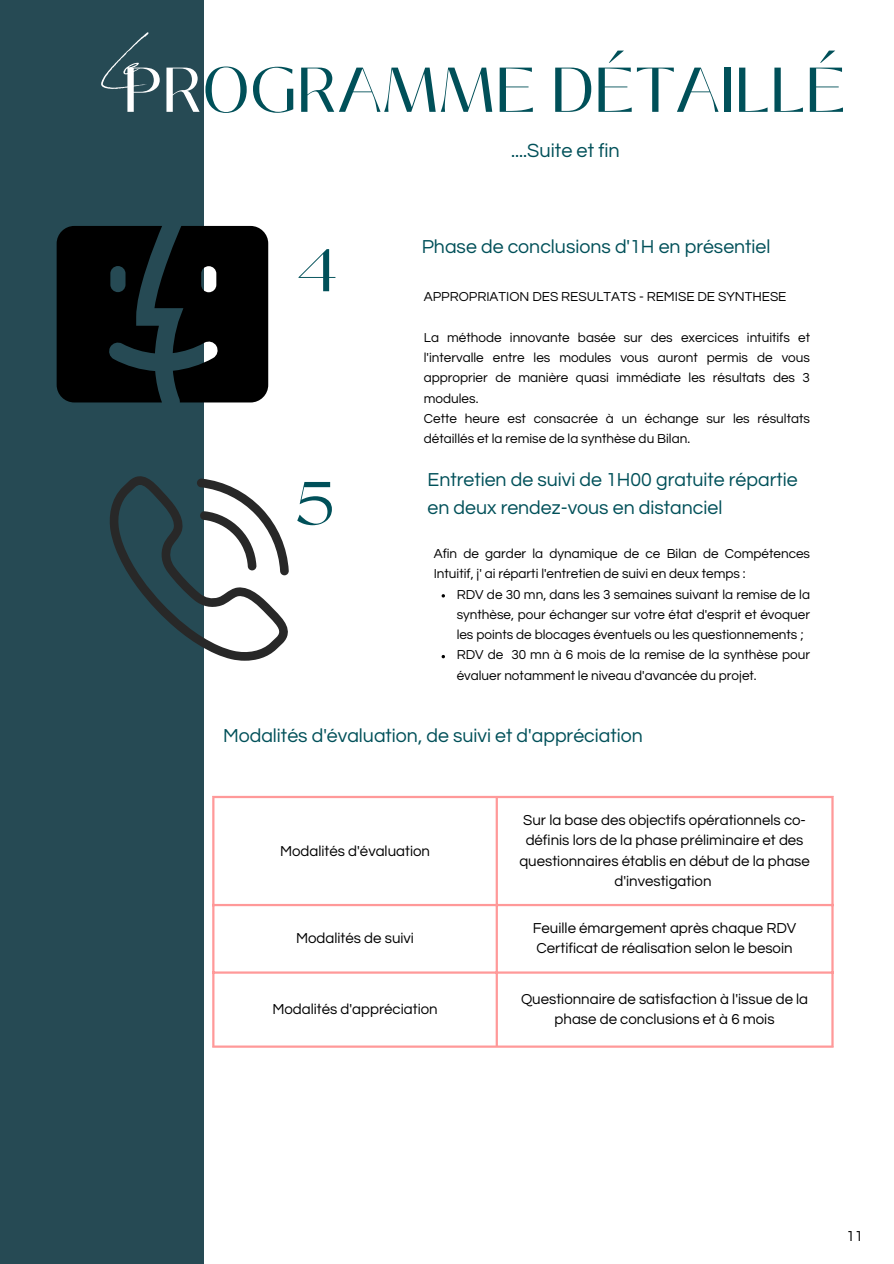
<style>
.page{position:relative;width:894px;height:1264px;background:#fff}
.page>*{position:absolute;margin:0;border:0;box-sizing:border-box;transform-origin:0 0}
.t1{font:68.85px "Revive 80 Signature";color:#fff}
.t2{font:63px "Black Mango";color:#005059}
.t3{font:60px "Black Mango";color:#005059}
.t4{font:19.8px "Questrial";color:#005059}
.t5{font:19.5px "Questrial";color:#005059}
.t6{font:15px/20.2px "Questrial";color:#000;text-align:center}
.t7{font:13.5px/20.2px "Questrial";color:#000}
.s1{color:#fff}
</style>
<div class="page">
<div style="left:0;top:0;width:204px;height:1263px;background:#264a54"></div>
<svg style="left:441px;top:655px;width:4px;height:3px"></svg>
<svg style="left:109px;top:476px;width:180px;height:184px"></svg>
<hr style="left:212px;top:798px;width:2px;height:247px;background:#f99">
<hr style="left:495px;top:798px;width:2px;height:247px;background:#f99">
<hr style="left:831px;top:798px;width:2px;height:247px;background:#f99">
<hr style="left:212px;top:795px;width:621px;height:3px;background:#f99">
<hr style="left:212px;top:903px;width:621px;height:3px;background:#f99">
<hr style="left:212px;top:971px;width:621px;height:2px;background:#f99">
<hr style="left:212px;top:1045px;width:621px;height:2px;background:#f99">
<svg style="left:57px;top:226px;width:211px;height:176px"></svg>
<p class="t1" style="left:105px;top:10px;width:35px">Le</p>
<p class="t2" style="left:123px;top:42px;width:724px"><span class="s1">PR</span>OGRAMME DÉTAILLÉ</p>
<p class="t3" style="left:296px;top:225px;width:44px">4</p>
<h4 class="t3" style="left:296px;top:458px;width:40px">5</h4>
<h1 class="t4" style="left:511px;top:140px;width:110px">....Suite et fin</h1>
<p class="t5" style="left:421px;top:237px;width:350px">Phase de conclusions d'1H en présentiel</p>
<p class="t7" style="left:423px;top:287px;width:364px">APPROPRIATION DES RESULTATS - REMISE DE SYNTHESE</p>
<p class="t7" style="left:423px;top:327px;width:387px;text-align:justify">La méthode innovante basée sur des exercices intuitifs et l'intervalle entre les modules vous auront permis de vous approprier de manière quasi immédiate les résultats des 3 modules.</p>
<p class="t7" style="left:423px;top:408px;width:387px">Cette heure est consacrée à un échange sur les résultats détaillés et la remise de la synthèse du Bilan.</p>
<p class="t5" style="left:427px;top:469px;width:371px">Entretien de suivi de 1H00 gratuite répartie</p>
<p class="t5" style="left:427px;top:497px;width:296px">en deux rendez-vous en distanciel</p>
<p class="t7" style="left:433px;top:544px;width:378px">Afin de garder la dynamique de ce Bilan de Compétences<br>Intuitif, j' ai réparti l'entretien de suivi en deux temps :</p>
<p class="t7" style="left:456px;top:584px;width:355px;text-align:justify">RDV de 30 mn, dans les 3 semaines suivant la remise de la synthèse, pour échanger sur votre état d'esprit et évoquer les points de blocages éventuels ou les questionnements ;</p>
<p class="t7" style="left:456px;top:645px;width:355px">RDV de 30 mn à 6 mois de la remise de la synthèse pour évaluer notamment le niveau d'avancée du projet.</p>
<p class="t5" style="left:223px;top:726px;width:421px">Modalités d'évaluation, de suivi et d'appréciation</p>
<p class="t6" style="left:280px;top:840px;width:151px">Modalités d'évaluation</p>
<p class="t6" style="left:296px;top:928px;width:119px">Modalités de suivi</p>
<p class="t6" style="left:519px;top:810px;width:292px">Sur la base des objectifs opérationnels co&shy;définis lors de la phase préliminaire et des questionnaires établis en début de la phase d'investigation</p>
<p class="t6" style="left:532px;top:918px;width:265px">Feuille émargement après chaque RDV</p>
<p class="t6" style="left:536px;top:938px;width:257px">Certificat de réalisation selon le besoin</p>
<p class="t6" style="left:272px;top:999px;width:167px">Modalités d'appréciation</p>
<p class="t6" style="left:521px;top:989px;width:288px">Questionnaire de satisfaction à l'issue de la phase de conclusions et à 6 mois</p>
<p class="t6" style="left:846px;top:1226px;width:18px">11</p>
</div>
